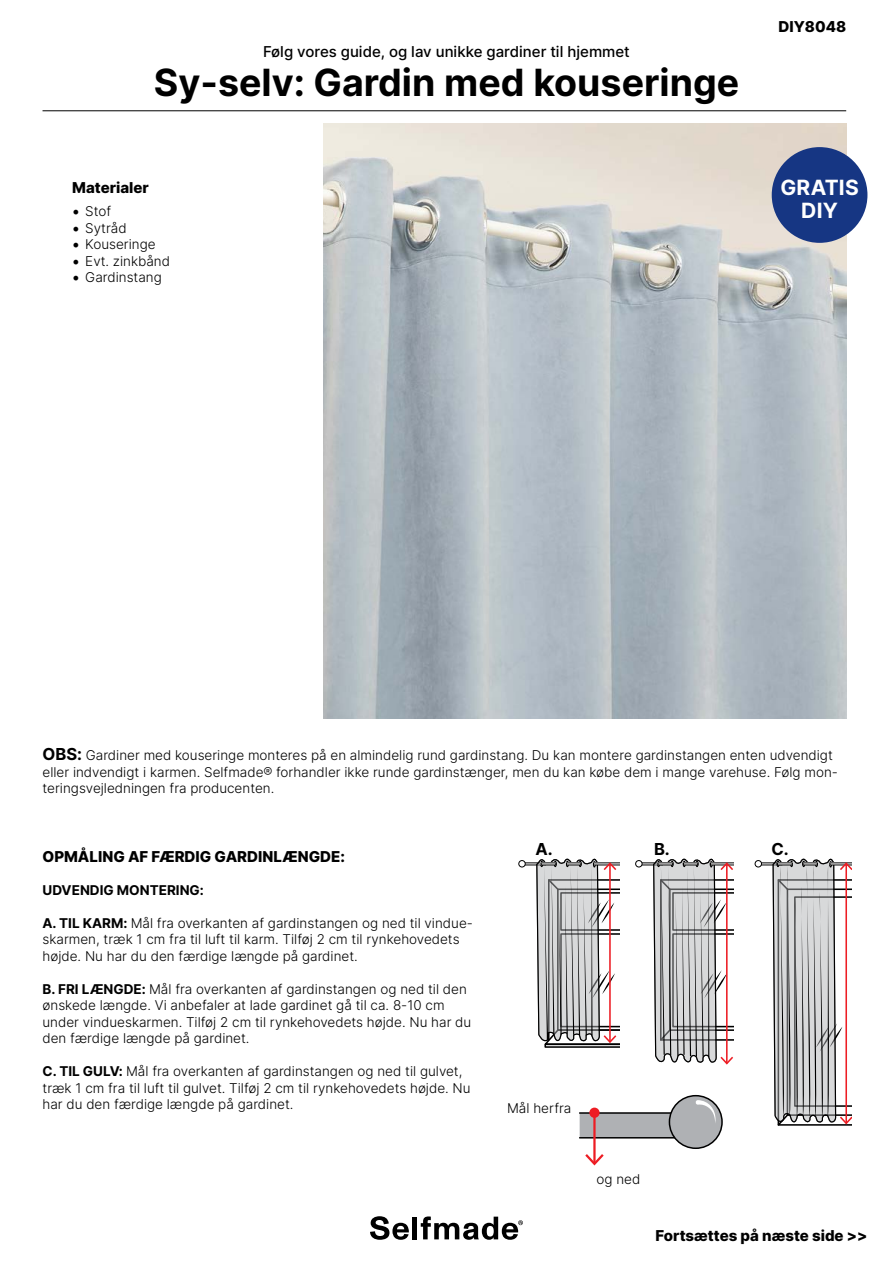
<style>
.page{position:relative;width:893px;height:1263px;background:#fff}
.page>*{position:absolute;margin:0;border:0;box-sizing:border-box;transform-origin:0 0}
.t1{font:700 37.5px "Inter";color:#000}
.t2{font:700 21px/22.5px "Inter";letter-spacing:.01em;color:#fff;text-align:center}
.t3{font:700 16.5px "Inter";color:#000}
.t4{font:800 15px "Inter";color:#000}
.t5{font:500 15px "Inter";color:#000}
.t6{font:300 13.5px/16.5px "Inter";color:#000}
.t7{font:700 13.5px "Inter";color:#000}
.s1{font-family:"Minion Pro";font-weight:400;font-size:18px}
.s2{font-weight:700;font-size:16.5px}
.s3{font-weight:700}
</style>
<div class="page">
<div style="left:518px;top:860px;width:8px;height:7px;border:1px solid #000;border-radius:50%"></div>
<svg style="left:370px;top:1216px;width:39px;height:24px"></svg>
<hr style="left:413px;top:1216px;width:4px;height:23px;background:#000">
<svg style="left:421px;top:1216px;width:102px;height:24px"></svg>
<img style="left:323px;top:123px;width:523px;height:596px">
<hr style="left:43px;top:111px;width:803px;height:1px;background:#000">
<div style="left:772px;top:147px;width:95px;height:96px;background:#163683;border-radius:50%"></div>
<svg style="left:536px;top:858px;width:316px;height:308px"></svg>
<div style="left:589px;top:1107px;width:11px;height:11px;background:#ed1d24;border-radius:50%"></div>
<p class="t5" style="left:263px;top:41px;width:368px">Følg vores guide, og lav unikke gardiner til hjemmet</p>
<h1 class="t1" style="left:154px;top:55px;width:587px">Sy-selv: Gardin med kouseringe</h1>
<p class="t4" style="left:72px;top:177px;width:78px">Materialer</p>
<p class="t6" style="left:73px;top:203px;width:40px"><span class="s1">•</span> Stof</p>
<p class="t6" style="left:73px;top:219px;width:56px"><span class="s1">•</span> Sytråd</p>
<p class="t6" style="left:73px;top:236px;width:85px"><span class="s1">•</span> Kouseringe</p>
<p class="t6" style="left:73px;top:252px;width:99px"><span class="s1">•</span> Evt. zinkbånd</p>
<p class="t6" style="left:73px;top:269px;width:91px"><span class="s1">•</span> Gardinstang</p>
<p class="t4" style="left:778px;top:15px;width:69px">DIY8048</p>
<h2 class="t2" style="left:780px;top:176px;width:80px">GRATIS<br>DIY</h2>
<p class="t6" style="left:43px;top:747px;width:797px"><span class="s2">OBS:</span> Gardiner med kouseringe monteres på en almindelig rund gardinstang. Du kan montere gardinstangen enten udvendigt eller indvendigt i karmen. Selfmade® forhandler ikke runde gardinstænger, men du kan købe dem i mange varehuse. Følg mon&shy;teringsvejledningen fra producenten.</p>
<p class="t4" style="left:43px;top:845px;width:304px">OPMÅLING AF FÆRDIG GARDINLÆNGDE:</p>
<p class="t7" style="left:43px;top:880px;width:163px">UDVENDIG MONTERING:</p>
<p class="t6" style="left:43px;top:914px;width:432px"><span class="s3">A. TIL KARM:</span> Mål fra overkanten af gardinstangen og ned til vindue&shy;skarmen, træk 1 cm fra til luft til karm. Tilføj 2 cm til rynkehovedets højde. Nu har du den færdige længde på gardinet.</p>
<p class="t6" style="left:43px;top:980px;width:430px"><span class="s3">B. FRI LÆNGDE:</span> Mål fra overkanten af gardinstangen og ned til den ønskede længde. Vi anbefaler at lade gardinet gå til ca. 8-10 cm under vindueskarmen. Tilføj 2 cm til rynkehovedets højde. Nu har du den færdige længde på gardinet.</p>
<p class="t6" style="left:43px;top:1063px;width:430px"><span class="s3">C. TIL GULV:</span> Mål fra overkanten af gardinstangen og ned til gulvet, træk 1 cm fra til luft til gulvet. Tilføj 2 cm til rynkehovedets højde. Nu har du den færdige længde på gardinet.</p>
<p class="t3" style="left:535px;top:837px;width:19px">A.</p>
<p class="t3" style="left:654px;top:837px;width:17px">B.</p>
<p class="t3" style="left:771px;top:837px;width:19px">C.</p>
<p class="t6" style="left:507px;top:1099px;width:66px">Mål herfra</p>
<p class="t6" style="left:597px;top:1170px;width:45px">og ned</p>
<p class="t4" style="left:656px;top:1225px;width:213px">Fortsættes på næste side &gt;&gt;</p>
</div>
